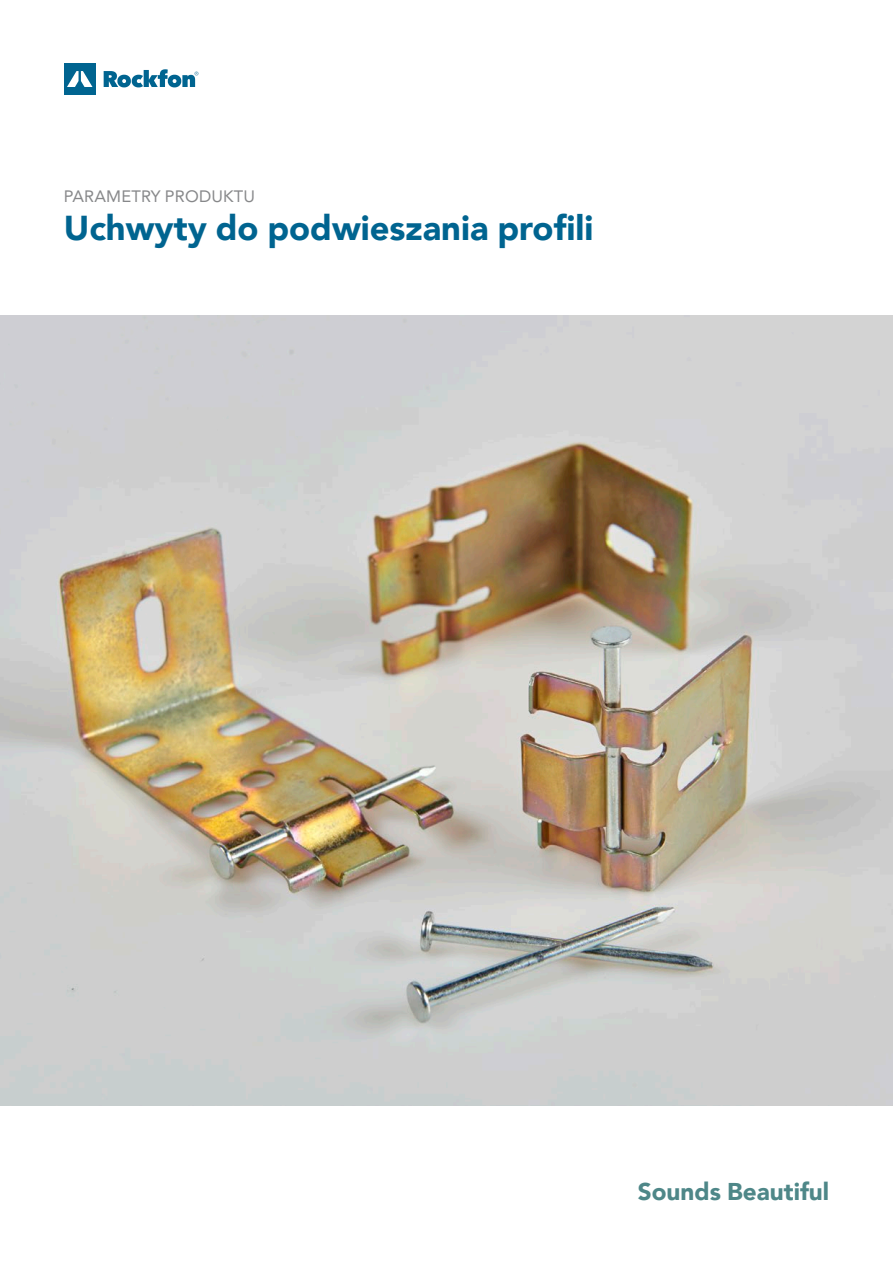
<style>
.page{position:relative;width:893px;height:1263px;background:#fff}
.page>*{position:absolute;margin:0;border:0;box-sizing:border-box;transform-origin:0 0}
.t1{font:900 34.5px "Avenir";color:#006490}
.t2{font:900 24.3px "Avenir";color:#4e8788}
.t3{font:16.5px "Avenir";letter-spacing:.01em;color:#87888a}
</style>
<div class="page">
<img style="left:0;top:316px;width:893px;height:790px">
<svg style="left:104px;top:69px;width:94px;height:18px"></svg>
<div style="left:64px;top:63px;width:32px;height:32px;background:#006490"></div>
<svg style="left:67px;top:71px;width:25px;height:16px"></svg>
<p class="t3" style="left:64px;top:183px;width:193px">PARAMETRY PRODUKTU</p>
<p class="t1" style="left:64px;top:199px;width:531px">Uchwyty do podwieszania profili</p>
<p class="t2" style="left:638px;top:1170px;width:193px">Sounds Beautiful</p>
</div>
